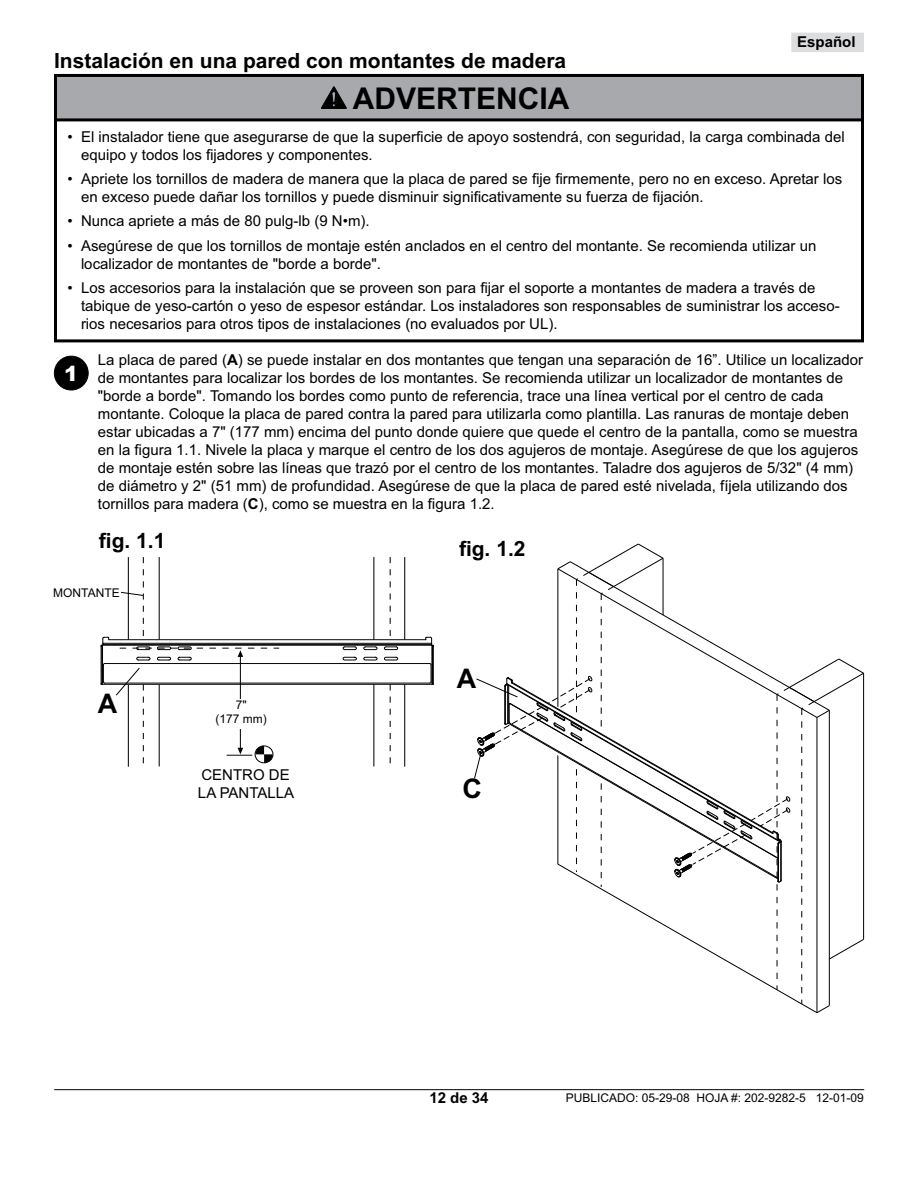
<style>
.page{position:relative;width:918px;height:1188px;background:#fff}
.page>*{position:absolute;margin:0;border:0;box-sizing:border-box;transform-origin:0 0}
.t1{font:700 30px "Arial";color:#000}
.t2{font:700 27px "Arial";color:#000}
.t3{font:700 21px "Arial";color:#000}
.t4{font:900 21px "Arial";color:#fff}
.t5{font:15px/18px "Arial";color:#000}
.t6{font:700 15px "Arial";color:#000}
.t7{font:12px/14.4px "Arial";color:#000;text-align:center}
.s1{font-weight:700}
</style>
<div class="page">
<hr style="left:54px;top:1089px;width:810px;height:1px;background:#000">
<div style="left:793px;top:34px;width:70px;height:17px;background:#dcddde"></div>
<div style="left:791px;top:33px;width:73px;height:19px;border:3px solid #dcddde"></div>
<svg style="left:101px;top:557px;width:333px;height:210px"></svg>
<div style="left:212px;top:710px;width:16px;height:5px;background:#fff"></div>
<div style="left:231px;top:699px;width:20px;height:30px;background:#fff"></div>
<div style="left:244px;top:699px;width:12px;height:34px;background:#fff"></div>
<div style="left:54px;top:118px;width:810px;height:224px;border:3px solid #000"></div>
<div style="left:56px;top:75px;width:807px;height:45px;background:#a7a9ac"></div>
<div style="left:54px;top:74px;width:810px;height:47px;border:3px solid #000"></div>
<svg style="left:321px;top:87px;width:25px;height:22px"></svg>
<div style="left:54px;top:356px;width:34px;height:34px;background:#000;border-radius:50%"></div>
<div style="left:54px;top:356px;width:35px;height:34px;border:1px solid #000;border-radius:50%"></div>
<svg style="left:474px;top:543px;width:391px;height:470px"></svg>
<h3 class="t3" style="left:54px;top:53px;width:514px">Instalación en una pared con montantes de madera</h3>
<h1 class="t1" style="left:353px;top:87px;width:218px">ADVERTENCIA</h1>
<p class="t6" style="left:797px;top:36px;width:60px">Español</p>
<p class="t5" style="left:81px;top:129px;width:765px;text-indent:-14px">• El instalador tiene que asegurarse de que la superficie de apoyo sostendrá, con seguridad, la carga combinada del equipo y todos los fijadores y componentes.</p>
<p class="t5" style="left:81px;top:171px;width:763px;text-indent:-14px">• Apriete los tornillos de madera de manera que la placa de pared se fije firmemente, pero no en exceso. Apretar los en exceso puede dañar los tornillos y puede disminuir significativamente su fuerza de fijación.</p>
<p class="t5" style="left:68px;top:214px;width:304px">• Nunca apriete a más de 80 pulg-lb (9 N•m).</p>
<p class="t5" style="left:81px;top:238px;width:737px;text-indent:-14px">• Asegúrese de que los tornillos de montaje estén anclados en el centro del montante. Se recomienda utilizar un localizador de montantes de "borde a borde".</p>
<p class="t5" style="left:81px;top:281px;width:760px;text-indent:-14px">• Los accesorios para la instalación que se proveen son para fijar el soporte a montantes de madera a través de tabique de yeso-cartón o yeso de espesor estándar. Los instaladores son responsables de suministrar los acceso&shy;rios necesarios para otros tipos de instalaciones (no evaluados por UL).</p>
<h3 class="t4" style="left:64px;top:366px;width:16px">1</h3>
<p class="t5" style="left:98px;top:353px;width:767px">La placa de pared (<span class="s1">A</span>) se puede instalar en dos montantes que tengan una separación de 16”. Utilice un localizador de montantes para localizar los bordes de los montantes. Se recomienda utilizar un localizador de montantes de "borde a borde". Tomando los bordes como punto de referencia, trace una línea vertical por el centro de cada montante. Coloque la placa de pared contra la pared para utilizarla como plantilla. Las ranuras de montaje deben estar ubicadas a 7" (177 mm) encima del punto donde quiere que quede el centro de la pantalla, como se muestra en la figura 1.1. Nivele la placa y marque el centro de los dos agujeros de montaje. Asegúrese de que los agujeros de montaje estén sobre las líneas que trazó por el centro de los montantes. Taladre dos agujeros de 5/32" (4 mm) de diámetro y 2" (51 mm) de profundidad. Asegúrese de que la placa de pared esté nivelada, fíjela utilizando dos tornillos para madera (<span class="s1">C</span>), como se muestra en la figura 1.2.</p>
<h3 class="t3" style="left:459px;top:541px;width:68px">fig. 1.2</h3>
<h3 class="t3" style="left:99px;top:533px;width:68px">fig. 1.1</h3>
<p class="t7" style="left:53px;top:587px;width:68px">MONTANTE</p>
<h2 class="t2" style="left:98px;top:694px;width:21px">A</h2>
<p class="t7" style="left:216px;top:698px;width:53px">7"<br>(177 mm)</p>
<p class="t5" style="left:198px;top:768px;width:98px">CENTRO DE<br>LA PANTALLA</p>
<h2 class="t2" style="left:457px;top:669px;width:21px">A</h2>
<h2 class="t2" style="left:462px;top:779px;width:21px">C</h2>
<p class="t6" style="left:429px;top:1093px;width:61px">12 de 34</p>
<p class="t7" style="left:566px;top:1092px;width:300px">PUBLICADO: 05-29-08 HOJA #: 202-9282-5 12-01-09</p>
</div>
